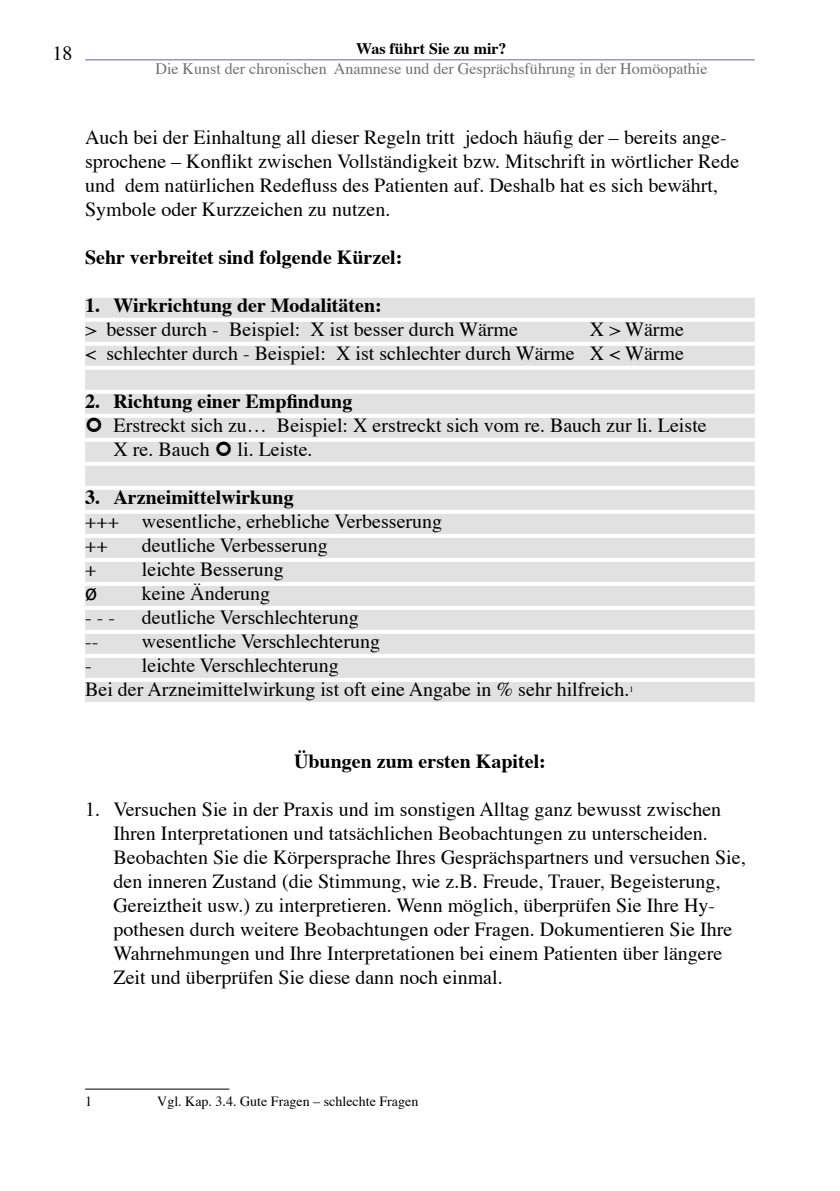
<style>
.page{position:relative;width:840px;height:1191px;background:#fff}
.page>*{position:absolute;margin:0;border:0;box-sizing:border-box;transform-origin:0 0}
.t1{font:20px/24px "Times";color:#000}
.t2{font:700 20px "Times";color:#000}
.t3{font:20px "Monaco";color:#000}
.t4{font:16px "Times";color:#707173}
.t5{font:700 16px "Times";color:#000}
.t6{font:14px "Times";color:#000}
</style>
<div class="page">
<hr style="left:85px;top:59px;width:669px;height:1px;background:#5f67a9">
<div style="left:85px;top:298px;width:669px;height:20px;background:#e1e1e2"></div>
<div style="left:85px;top:322px;width:669px;height:20px;background:#e1e1e2"></div>
<div style="left:85px;top:346px;width:669px;height:20px;background:#e1e1e2"></div>
<div style="left:85px;top:370px;width:669px;height:20px;background:#e1e1e2"></div>
<div style="left:85px;top:394px;width:669px;height:20px;background:#e1e1e2"></div>
<div style="left:85px;top:418px;width:669px;height:20px;background:#e1e1e2"></div>
<div style="left:85px;top:442px;width:669px;height:20px;background:#e1e1e2"></div>
<div style="left:85px;top:466px;width:669px;height:20px;background:#e1e1e2"></div>
<div style="left:85px;top:490px;width:669px;height:20px;background:#e1e1e2"></div>
<div style="left:85px;top:514px;width:669px;height:20px;background:#e1e1e2"></div>
<div style="left:85px;top:538px;width:669px;height:20px;background:#e1e1e2"></div>
<div style="left:85px;top:562px;width:669px;height:20px;background:#e1e1e2"></div>
<div style="left:85px;top:586px;width:669px;height:20px;background:#e1e1e2"></div>
<div style="left:85px;top:610px;width:669px;height:20px;background:#e1e1e2"></div>
<div style="left:85px;top:634px;width:669px;height:20px;background:#e1e1e2"></div>
<div style="left:85px;top:658px;width:669px;height:20px;background:#e1e1e2"></div>
<div style="left:85px;top:682px;width:669px;height:20px;background:#e1e1e2"></div>
<hr style="left:85px;top:1088px;width:144px;height:1px;background:#000">
<p class="t1" style="left:52px;top:42px;width:21px">18</p>
<p class="t5" style="left:356px;top:38px;width:152px">Was führt Sie zu mir?</p>
<p class="t4" style="left:155px;top:59px;width:553px">Die Kunst der chronischen Anamnese und der Gesprächsführung in der Homöopathie</p>
<p class="t1" style="left:85px;top:126px;width:655px">Auch bei der Einhaltung all dieser Regeln tritt jedoch häufig der – bereits ange&shy;sprochene – Konflikt zwischen Vollständigkeit bzw. Mitschrift in wörtlicher Rede und dem natürlichen Redefluss des Patienten auf. Deshalb hat es sich bewährt, Symbole oder Kurzzeichen zu nutzen.</p>
<p class="t2" style="left:85px;top:244px;width:319px">Sehr verbreitet sind folgende Kürzel:</p>
<p class="t2" style="left:85px;top:292px;width:298px">1. Wirkrichtung der Modalitäten:</p>
<p class="t1" style="left:85px;top:318px;width:434px">&gt; besser durch - Beispiel: X ist besser durch Wärme</p>
<p class="t1" style="left:85px;top:318px;width:600px;text-align:right">X &gt; Wärme<br>&lt; schlechter durch - Beispiel: X ist schlechter durch Wärme X &lt; Wärme</p>
<p class="t2" style="left:85px;top:388px;width:268px">2. Richtung einer Empfindung</p>
<p class="t1" style="left:113px;top:414px;width:594px">Erstreckt sich zu… Beispiel: X erstreckt sich vom re. Bauch zur li. Leiste<br>X re. Bauch</p>
<p class="t1" style="left:237px;top:438px;width:76px">li. Leiste.</p>
<p class="t2" style="left:85px;top:484px;width:210px">3. Arzneimittelwirkung</p>
<p class="t1" style="left:85px;top:510px;width:358px">+++ wesentliche, erhebliche Verbesserung ++</p>
<p class="t1" style="left:142px;top:534px;width:187px">deutliche Verbesserung</p>
<p class="t1" style="left:85px;top:558px;width:13px">+</p>
<p class="t1" style="left:142px;top:558px;width:143px">leichte Besserung</p>
<p class="t3" style="left:85px;top:580px;width:13px">ø</p>
<p class="t1" style="left:142px;top:582px;width:130px">keine Änderung</p>
<p class="t1" style="left:85px;top:606px;width:31px">- - -</p>
<p class="t1" style="left:142px;top:606px;width:218px">deutliche Verschlechterung</p>
<p class="t1" style="left:85px;top:630px;width:15px">--</p>
<p class="t1" style="left:142px;top:630px;width:239px">wesentliche Verschlechterung</p>
<p class="t1" style="left:85px;top:654px;width:8px">-</p>
<p class="t1" style="left:85px;top:654px;width:545px;text-indent:57px">leichte Verschlechterung<br>Bei der Arzneimittelwirkung ist oft eine Angabe in % sehr hilfreich.</p>
<p class="t2" style="left:294px;top:748px;width:253px">Übungen zum ersten Kapitel:</p>
<p class="t1" style="left:113px;top:798px;width:633px;text-indent:-28px">1 . Versuchen Sie in der Praxis und im sonstigen Alltag ganz bewusst zwischen Ihren Interpretationen und tatsächlichen Beobachtungen zu unterscheiden.<br>Beobachten Sie die Körpersprache Ihres Gesprächspartners und versuchen Sie, den inneren Zustand (die Stimmung, wie z.B. Freude, Trauer, Begeisterung, Gereiztheit usw.) zu interpretieren. Wenn möglich, überprüfen Sie Ihre Hy&shy;pothesen durch weitere Beobachtungen oder Fragen. Dokumentieren Sie Ihre Wahrnehmungen und Ihre Interpretationen bei einem Patienten über längere Zeit und überprüfen Sie diese dann noch einmal.</p>
<p class="t6" style="left:157px;top:1092px;width:262px">Vgl. Kap. 3.4. Gute Fragen – schlechte Fragen</p>
</div>
